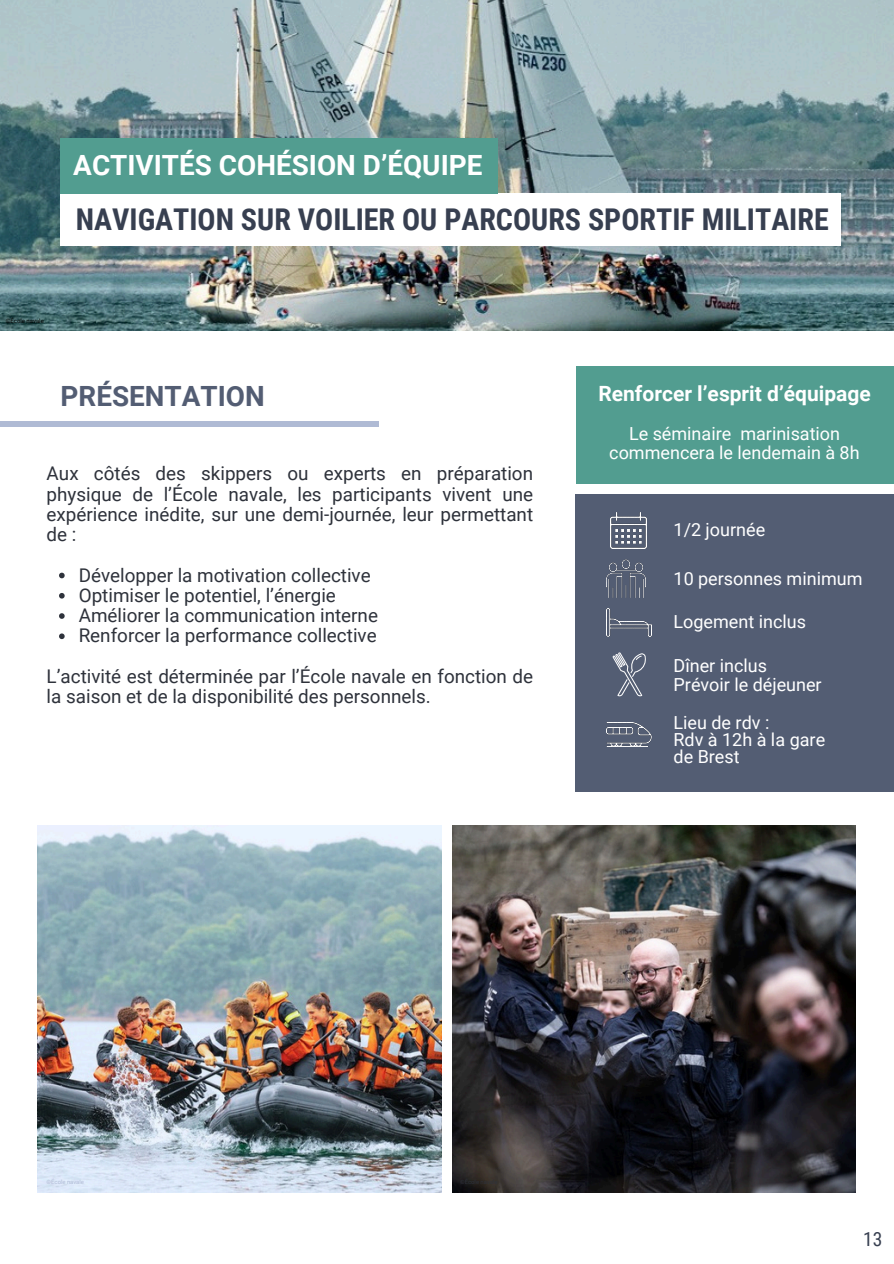
<style>
.page{position:relative;width:894px;height:1264px;background:#fff}
.page>*{position:absolute;margin:0;border:0;box-sizing:border-box;transform-origin:0 0}
.t1{font:700 30px "Roboto Condensed";color:#373f50}
.t2{font:700 27.9px "Roboto";color:#fff}
.t3{font:700 27.9px "Roboto";color:#535d73}
.t4{font:700 21px "Roboto";color:#fff}
.t5{font:19.5px "Roboto Condensed";color:#373f50}
.t6{font:18.9px/20.2px "Roboto";color:#2e323b;text-align:justify}
.t7{font:18px/19.2px "Roboto";color:#fff}
.t8{font:6px "Roboto";color:#000}
.t9{font:5.85px "Roboto";color:#afbad4}
</style>
<div class="page">
<img style="left:38px;top:825px;width:403px;height:367px">
<img style="left:452px;top:825px;width:403px;height:367px">
<img style="left:0;top:0;width:893px;height:330px">
<div style="left:61px;top:193px;width:779px;height:53px;background:#fff"></div>
<div style="left:0;top:421px;width:379px;height:5px;background:#afbad4"></div>
<div style="left:61px;top:138px;width:436px;height:55px;background:#529d90"></div>
<div style="left:575px;top:366px;width:318px;height:118px;background:#529d90"></div>
<div style="left:575px;top:494px;width:318px;height:298px;background:#535d73"></div>
<img style="left:610px;top:512px;width:36px;height:36px">
<img style="left:606px;top:608px;width:45px;height:28px">
<svg style="left:612px;top:652px;width:33px;height:45px"></svg>
<img style="left:606px;top:722px;width:45px;height:24px">
<img style="left:606px;top:559px;width:39px;height:38px">
<svg style="left:59px;top:572px;width:6px;height:6px"></svg>
<svg style="left:59px;top:593px;width:6px;height:5px"></svg>
<svg style="left:59px;top:613px;width:6px;height:6px"></svg>
<svg style="left:59px;top:633px;width:6px;height:6px"></svg>
<p class="t2" style="left:73px;top:149px;width:410px">ACTIVITÉS COHÉSION D’ÉQUIPE</p>
<h1 class="t1" style="left:76px;top:202px;width:754px">NAVIGATION SUR VOILIER OU PARCOURS SPORTIF MILITAIRE</h1>
<p class="t8" style="left:6px;top:318px;width:40px">©École navale</p>
<h1 class="t3" style="left:61px;top:380px;width:206px">PRÉSENTATION</h1>
<p class="t4" style="left:598px;top:381px;width:274px">Renforcer l’esprit d’équipage</p>
<p class="t7" style="left:609px;top:424px;width:252px;text-align:center">Le séminaire marinisation commencera le lendemain à 8h</p>
<p class="t6" style="left:47px;top:464px;width:488px">Aux côtés des skippers ou experts en préparation physique de l’École navale, les participants vivent une expérience inédite, sur une demi-journée, leur permettant de :</p>
<p class="t6" style="left:79px;top:565px;width:293px">Développer la motivation collective</p>
<h1 class="t6" style="left:79px;top:585px;width:259px">Optimiser le potentiel, l’énergie</h1>
<h4 class="t6" style="left:79px;top:605px;width:301px">Améliorer la communication interne</h4>
<p class="t6" style="left:79px;top:626px;width:299px">Renforcer la performance collective</p>
<p class="t6" style="left:47px;top:666px;width:488px">L’activité est déterminée par l’École navale en fonction de la saison et de la disponibilité des personnels.</p>
<h4 class="t7" style="left:673px;top:520px;width:93px">1/2 journée</h4>
<p class="t7" style="left:673px;top:569px;width:190px">10 personnes minimum</p>
<p class="t7" style="left:673px;top:612px;width:134px">Logement inclus</p>
<p class="t7" style="left:673px;top:656px;width:150px">Dîner inclus<br>Prévoir le déjeuner</p>
<h4 class="t7" style="left:673px;top:715px;width:153px;line-height:16.8px">Lieu de rdv :<br>Rdv à 12h à la gare</h4>
<h3 class="t7" style="left:673px;top:747px;width:68px">de Brest</h3>
<h4 class="t9" style="left:47px;top:1178px;width:39px">©École navale</h4>
<p class="t5" style="left:862px;top:1227px;width:21px">13</p>
</div>
